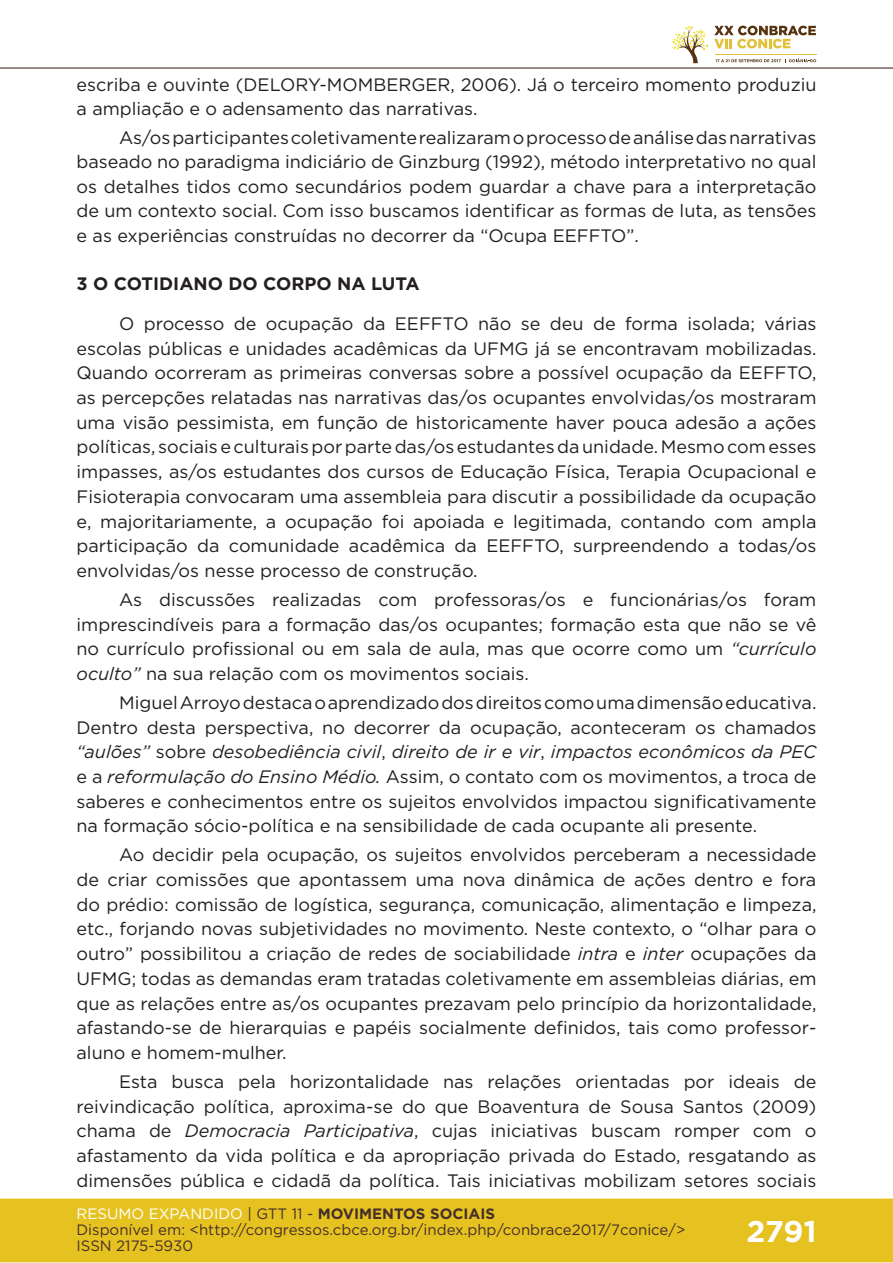
<style>
.page{position:relative;width:893px;height:1263px;background:#fff}
.page>*{position:absolute;margin:0;border:0;box-sizing:border-box;transform-origin:0 0}
.t1{font:700 30px "Gotham";color:#fff}
.t2{font:18px/24.8px "Gotham";color:#231f20;text-align:justify}
.t3{font:700 18px "Gotham";color:#231f20}
.t4{font:15px/16px "Gotham";color:#462f2a}
.s1{font-style:italic}
.s2{color:#fff}
.s3{color:#442f2a}
.s4{font-weight:700;color:#442f2a}
</style>
<div class="page">
<div style="left:0;top:1198px;width:893px;height:64px;background:#e6c221;border:2px solid #e6c221"></div>
<hr style="left:0;top:67px;width:893px;height:2px;background:#442f2a">
<svg style="left:672px;top:26px;width:144px;height:37px"></svg>
<p class="t2" style="left:77px;top:72px;width:741px">escriba e ouvinte (DELORY-MOMBERGER, 2006). Já o terceiro momento produziu a ampliação e o adensamento das narrativas.</p>
<p class="t2" style="left:77px;top:125px;width:741px;text-indent:43px">As/os participantes coletivamente realizaram o processo de análise das narrativas baseado no paradigma indiciário de Ginzburg (1992), método interpretativo no qual os detalhes tidos como secundários podem guardar a chave para a interpretação de um contexto social. Com isso buscamos identificar as formas de luta, as tensões e as experiências construídas no decorrer da “Ocupa EEFFTO”.</p>
<p class="t3" style="left:77px;top:272px;width:345px">3 O COTIDIANO DO CORPO NA LUTA</p>
<p class="t2" style="left:77px;top:311px;width:741px;text-indent:43px">O processo de ocupação da EEFFTO não se deu de forma isolada; várias escolas públicas e unidades acadêmicas da UFMG já se encontravam mobilizadas.<br>Quando ocorreram as primeiras conversas sobre a possível ocupação da EEFFTO, as percepções relatadas nas narrativas das/os ocupantes envolvidas/os mostraram uma visão pessimista, em função de historicamente haver pouca adesão a ações políticas, sociais e culturais por parte das/os estudantes da unidade. Mesmo com esses impasses, as/os estudantes dos cursos de Educação Física, Terapia Ocupacional e Fisioterapia convocaram uma assembleia para discutir a possibilidade da ocupação e, majoritariamente, a ocupação foi apoiada e legitimada, contando com ampla participação da comunidade acadêmica da EEFFTO, surpreendendo a todas/os envolvidas/os nesse processo de construção.</p>
<p class="t2" style="left:77px;top:587px;width:741px;text-indent:43px">As discussões realizadas com professoras/os e funcionárias/os foram imprescindíveis para a formação das/os ocupantes; formação esta que não se vê no currículo profissional ou em sala de aula, mas que ocorre como um <span class="s1">“currículo oculto”</span> na sua relação com os movimentos sociais.</p>
<p class="t2" style="left:77px;top:690px;width:741px;text-indent:43px">Miguel Arroyo destaca o aprendizado dos direitos como uma dimensão educativa.<br>Dentro desta perspectiva, no decorrer da ocupação, aconteceram os chamados <span class="s1">“aulões”</span> sobre <span class="s1">desobediência civil</span>, <span class="s1">direito de ir e vir</span>, <span class="s1">impactos econômicos da PEC </span>e a <span class="s1">reformulação do Ensino Médio.</span> Assim, o contato com os movimentos, a troca de saberes e conhecimentos entre os sujeitos envolvidos impactou significativamente na formação sócio-política e na sensibilidade de cada ocupante ali presente.</p>
<p class="t2" style="left:77px;top:842px;width:741px;text-indent:43px">Ao decidir pela ocupação, os sujeitos envolvidos perceberam a necessidade de criar comissões que apontassem uma nova dinâmica de ações dentro e fora do prédio: comissão de logística, segurança, comunicação, alimentação e limpeza, etc., forjando novas subjetividades no movimento. Neste contexto, o “olhar para o outro” possibilitou a criação de redes de sociabilidade <span class="s1">intra</span> e <span class="s1">inter</span> ocupações da UFMG; todas as demandas eram tratadas coletivamente em assembleias diárias, em que as relações entre as/os ocupantes prezavam pelo princípio da horizontalidade, afastando-se de hierarquias e papéis socialmente definidos, tais como professor&shy;aluno e homem-mulher.</p>
<p class="t2" style="left:77px;top:1069px;width:741px;text-indent:43px">Esta busca pela horizontalidade nas relações orientadas por ideais de reivindicação política, aproxima-se do que Boaventura de Sousa Santos (2009) chama de <span class="s1">Democracia Participativa</span>, cujas iniciativas buscam romper com o afastamento da vida política e da apropriação privada do Estado, resgatando as dimensões pública e cidadã da política. Tais iniciativas mobilizam setores sociais</p>
<p class="t4" style="left:77px;top:1205px;width:610px"><span class="s2">RESUMO EXPANDIDO</span> <span class="s3">| GTT 11 -</span> <span class="s4">MOVIMENTOS SOCIAIS<br></span>Disponível em: &lt;http://congressos.cbce.org.br/index.php/conbrace2017/7conice/&gt;<br>ISSN 2175-5930</p>
<h1 class="t1" style="left:747px;top:1212px;width:71px">2791</h1>
</div>
